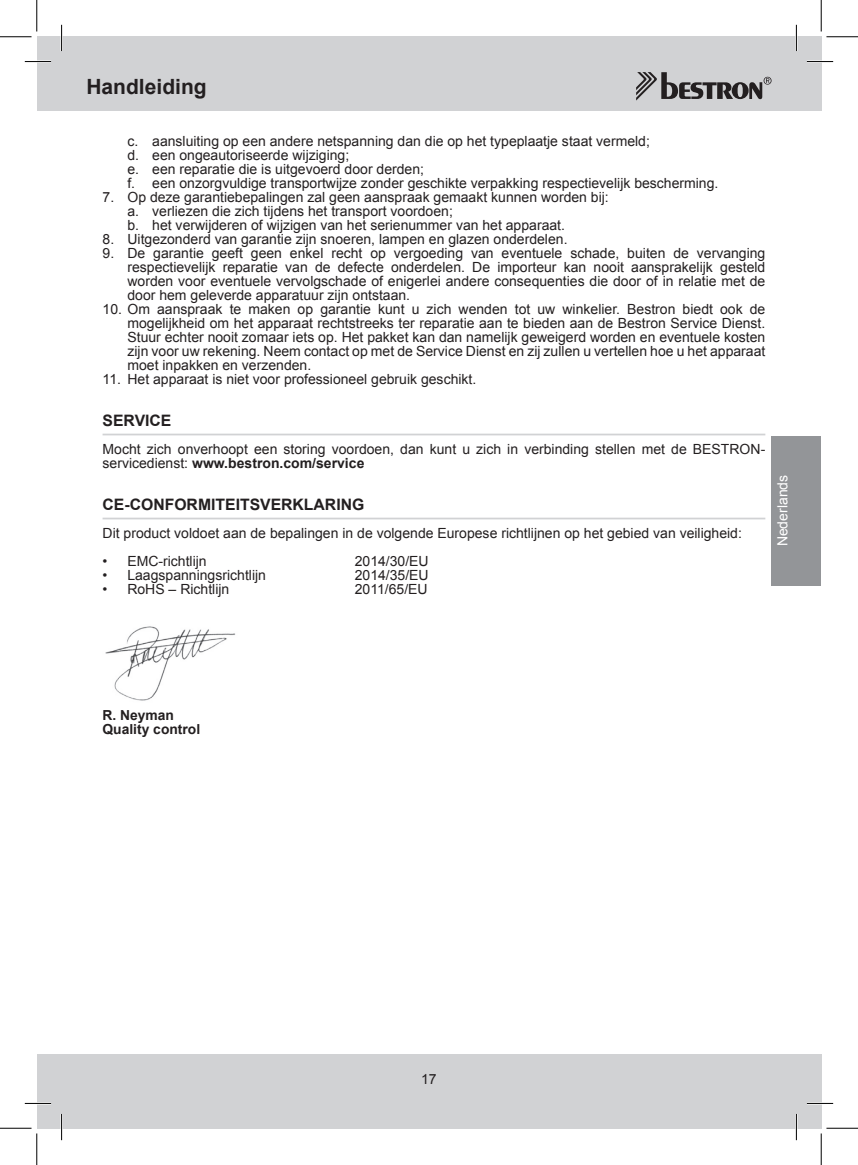
<style>
.page{position:relative;width:858px;height:1165px;background:#fff}
.page>*{position:absolute;margin:0;border:0;box-sizing:border-box;transform-origin:0 0}
.t1{font:700 21px "Arial";color:#231f20}
.t2{font:700 15.75px "Arial";color:#231f20}
.t3{font:14px/14px "Arial";color:#231f20}
.t4{font:14px "Arial";color:#fff}
.t5{font:700 13.83px/14px "Arial";color:#231f20}
.s1{font-weight:700}
</style>
<div class="page">
<div style="left:37px;top:37px;width:784px;height:74px;background:#d1d2d4"></div>
<div style="left:37px;top:1054px;width:784px;height:74px;background:#d1d2d4"></div>
<svg style="left:636px;top:72px;width:135px;height:29px"></svg>
<div style="left:771px;top:436px;width:50px;height:150px;background:#939598"></div>
<hr style="left:102px;top:434px;width:663px;height:1px;background:#d1d2d4">
<hr style="left:102px;top:518px;width:663px;height:1px;background:#d1d2d4">
<img style="left:105px;top:626px;width:131px;height:75px">
<hr style="left:25px;top:60px;width:26px;height:3px;background:#fff">
<hr style="left:806px;top:60px;width:26px;height:3px;background:#fff">
<hr style="left:25px;top:1102px;width:26px;height:2px;background:#fff">
<hr style="left:806px;top:1102px;width:26px;height:2px;background:#fff">
<hr style="left:60px;top:25px;width:3px;height:26px;background:#fff">
<hr style="left:60px;top:1114px;width:3px;height:26px;background:#fff">
<hr style="left:795px;top:25px;width:2px;height:26px;background:#fff">
<hr style="left:795px;top:1114px;width:2px;height:26px;background:#fff">
<svg style="left:25px;top:61px;width:26px;height:1px"></svg>
<svg style="left:806px;top:61px;width:26px;height:1px"></svg>
<svg style="left:25px;top:1103px;width:26px;height:1px"></svg>
<svg style="left:806px;top:1103px;width:26px;height:1px"></svg>
<svg style="left:61px;top:25px;width:1px;height:26px"></svg>
<svg style="left:61px;top:1114px;width:1px;height:26px"></svg>
<svg style="left:795px;top:25px;width:1px;height:26px"></svg>
<svg style="left:795px;top:1114px;width:1px;height:26px"></svg>
<hr style="left:0;top:36px;width:32px;height:1px;background:#000">
<hr style="left:826px;top:36px;width:31px;height:1px;background:#000">
<hr style="left:0;top:1128px;width:32px;height:1px;background:#000">
<hr style="left:826px;top:1128px;width:31px;height:1px;background:#000">
<hr style="left:36px;top:0;width:1px;height:32px;background:#000">
<hr style="left:36px;top:1133px;width:1px;height:32px;background:#000">
<hr style="left:820px;top:0;width:1px;height:32px;background:#000">
<hr style="left:820px;top:1133px;width:1px;height:32px;background:#000">
<h1 class="t1" style="left:86px;top:73px;width:122px">Handleiding</h1>
<p class="t3" style="left:127px;top:134px;width:592px">c. aansluiting op een andere netspanning dan die op het typeplaatje staat vermeld;<br>d. een ongeautoriseerde wijziging;<br>e. een reparatie die is uitgevoerd door derden;<br>f. een onzorgvuldige transportwijze zonder geschikte verpakking respectievelijk bescherming.</p>
<p class="t3" style="left:127px;top:190px;width:482px;text-indent:-25px">7. Op deze garantiebepalingen zal geen aanspraak gemaakt kunnen worden bij: a. verliezen die zich tijdens het transport voordoen;<br>b. het verwijderen of wijzigen van het serienummer van het apparaat.</p>
<p class="t3" style="left:103px;top:232px;width:466px">8. Uitgezonderd van garantie zijn snoeren, lampen en glazen onderdelen.</p>
<p class="t3" style="left:127px;top:246px;width:639px;text-align:justify;text-indent:-25px">9. De garantie geeft geen enkel recht op vergoeding van eventuele schade, buiten de vervanging respectievelijk reparatie van de defecte onderdelen. De importeur kan nooit aansprakelijk gesteld worden voor eventuele vervolgschade of enigerlei andere consequenties die door of in relatie met de door hem geleverde apparatuur zijn ontstaan.</p>
<p class="t3" style="left:127px;top:302px;width:639px;text-align:justify;text-indent:-25px">10. Om aanspraak te maken op garantie kunt u zich wenden tot uw winkelier. Bestron biedt ook de mogelijkheid om het apparaat rechtstreeks ter reparatie aan te bieden aan de Bestron Service Dienst.<br>Stuur echter nooit zomaar iets op. Het pakket kan dan namelijk geweigerd worden en eventuele kosten zijn voor uw rekening. Neem contact op met de Service Dienst en zij zullen u vertellen hoe u het apparaat moet inpakken en verzenden.</p>
<p class="t3" style="left:103px;top:372px;width:375px">11. Het apparaat is niet voor professioneel gebruik geschikt.</p>
<p class="t2" style="left:102px;top:410px;width:70px">Service</p>
<p class="t3" style="left:102px;top:442px;width:664px">Mocht zich onverhoopt een storing voordoen, dan kunt u zich in verbinding stellen met de BESTRON&shy;servicedienst: <span class="s1">www.bestron.com/service</span></p>
<p class="t2" style="left:102px;top:494px;width:260px">CE-conformiteitsverklaring</p>
<p class="t3" style="left:102px;top:526px;width:640px">Dit product voldoet aan de bepalingen in de volgende Europese richtlijnen op het gebied van veiligheid:</p>
<p class="t3" style="left:102px;top:554px;width:106px">• EMC-richtlijn</p>
<p class="t3" style="left:354px;top:554px;width:75px">2014/30/EU</p>
<p class="t3" style="left:102px;top:568px;width:165px">• Laagspanningsrichtlijn</p>
<p class="t3" style="left:354px;top:568px;width:75px">2014/35/EU</p>
<p class="t3" style="left:102px;top:582px;width:128px">• RoHS – Richtlijn</p>
<p class="t3" style="left:354px;top:582px;width:74px">2011/65/EU</p>
<p class="t4" style="left:773px;top:546px;width:73px;rotate:-90deg">Nederlands</p>
<p class="t5" style="left:102px;top:709px;width:99px">R. Neyman<br>Quality control</p>
<p class="t3" style="left:421px;top:1072px;width:17px">17</p>
</div>
